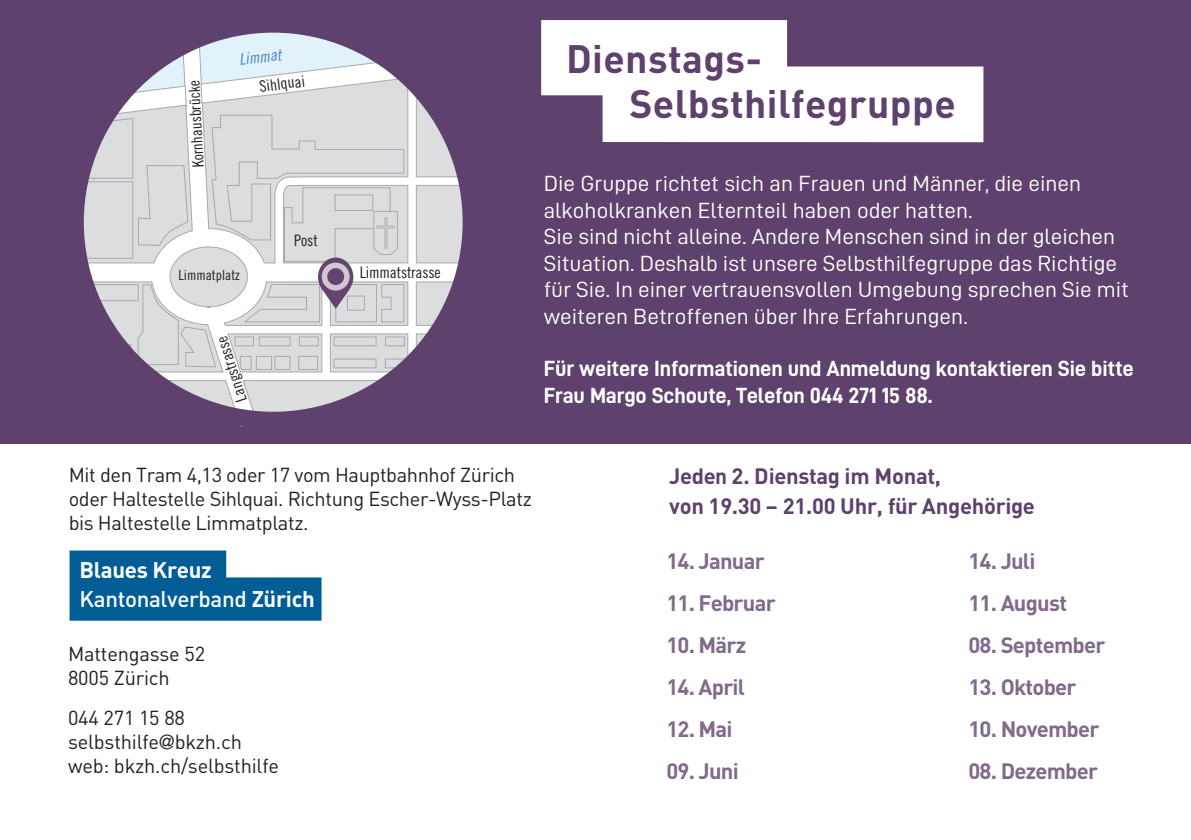
<style>
.page{position:relative;width:1191px;height:840px;background:#fff}
.page>*{position:absolute;margin:0;border:0;box-sizing:border-box;transform-origin:0 0}
.t1{font:700 39.2px/44.6px "DIN";letter-spacing:.01em;color:#5e416c}
.t2{font:700 22.4px/28.8px "DIN";letter-spacing:-.015em;color:#fff}
.t3{font:22px/26.4px "D DIN";color:#fff;scale:1.05 1}
.t4{font:700 22px "DIN";letter-spacing:-.035em;color:#816a8b}
.t5{font:22px/26.4px "D DIN Bold";letter-spacing:-.01em;color:#fff}
.t6{font:700 22px/29.8px "DIN";letter-spacing:-.015em;color:#5e416c}
.t7{font:20px/24px "DIN";letter-spacing:-.02em;color:#231f20}
.t8{font:15.8px "Trade Gothic Cond Eighteen";letter-spacing:-.01em;color:#231f20}
.t9{font:15.8px "Trade Gothic Cond Eighteen Obl";color:#4b83b8}
.t10{font:15.4px "Trade Gothic Cond Eighteen";color:#231f20}
.t11{font:14px "Trade Gothic Cond Eighteen";color:#231f20}
.s1{font-weight:500}
.s2{font-family:"Meta Plus Normal"}
.s3{font-family:"D DIN Bold";font-weight:400}
</style>
<div class="page">
<div style="left:0;top:0;width:1191px;height:457px;background:#5e416c"></div>
<svg style="left:83px;top:32px;width:380px;height:395px;fill:#dcdddf"></svg>
<svg style="left:200px;top:83px;width:3px;height:22px"></svg>
<svg style="left:541px;top:20px;width:442px;height:122px;fill:#fff"></svg>
<div style="left:0;top:443px;width:1191px;height:194px;background:#fff"></div>
<svg style="left:70px;top:550px;width:251px;height:70px;background:#2675a5"></svg>
<p class="t10" style="left:189px;top:168px;width:88px;rotate:-93deg">Kornhausbrücke</p>
<p class="t9" style="left:238px;top:50px;width:44px;rotate:-7deg">Limmat</p>
<p class="t8" style="left:258px;top:77px;width:47px;rotate:-7deg">Sihlquai</p>
<p class="t8" style="left:294px;top:230px;width:25px">Post</p>
<p class="t11" style="left:178px;top:266px;width:63px">Limmatplatz</p>
<p class="t8" style="left:360px;top:263px;width:82px">Limmatstrasse</p>
<p class="t8" style="left:233px;top:404px;width:69px;rotate:-108deg">Langstrasse</p>
<h1 class="t1" style="left:629px;top:35px;width:328px;text-indent:-63px">Dienstags-<br>Selbsthilfegruppe</h1>
<p class="t3" style="left:544px;top:170px;width:559px">Die Gruppe richtet sich an Frauen und Männer, die einen alkoholkranken Elternteil haben oder hatten.<br>Sie sind nicht alleine. Andere Menschen sind in der gleichen Situation. Deshalb ist unsere Selbsthilfegruppe das Richtige für Sie. In einer vertrauensvollen Umgebung sprechen Sie mit weiteren Betroffenen über Ihre Erfahrungen.</p>
<p class="t5" style="left:544px;top:355px;width:592px">Für weitere Informationen und Anmeldung kontaktieren Sie bitte<br>Frau Margo Schoute, Telefon 044 271 15 88.</p>
<p class="t7" style="left:69px;top:462px;width:464px">Mit den Tram 4,13 oder 17 vom Hauptbahnhof Zürich oder Haltestelle Sihlquai. Richtung Escher-Wyss-Platz bis Haltestelle Limmatplatz.</p>
<p class="t2" style="left:79px;top:554px;width:237px">Blaues Kreuz<br><span class="s1">Kantonalverband</span> Zürich</p>
<p class="t7" style="left:68px;top:641px;width:139px">Mattengasse 52<br>8005 Zürich</p>
<p class="t7" style="left:68px;top:705px;width:212px">044 271 15 88 selbsthilfe<span class="s2">@</span>bkzh.ch web: bkzh.ch/selbsthilfe</p>
<p class="t6" style="left:669px;top:459px;width:367px">Jede<span class="s3">n</span> 2. Dienstag im Monat,<br>von 19.30 – 21.00 Uhr, für Angehörige</p>
<p class="t4" style="left:666px;top:546px;width:100px">14. Januar</p>
<p class="t4" style="left:968px;top:546px;width:68px">14. Juli</p>
<p class="t4" style="left:666px;top:588px;width:111px">11. Februar</p>
<p class="t4" style="left:968px;top:588px;width:100px">11. August</p>
<p class="t4" style="left:666px;top:630px;width:81px">10. März</p>
<p class="t4" style="left:968px;top:630px;width:138px">08. September</p>
<p class="t4" style="left:666px;top:672px;width:80px">14. April</p>
<p class="t4" style="left:968px;top:672px;width:110px">13. Oktober</p>
<p class="t4" style="left:666px;top:714px;width:68px">12. Mai</p>
<p class="t4" style="left:968px;top:714px;width:132px">10. November</p>
<p class="t4" style="left:666px;top:756px;width:74px">09. Juni</p>
<p class="t4" style="left:968px;top:756px;width:131px">08. Dezember</p>
</div>
